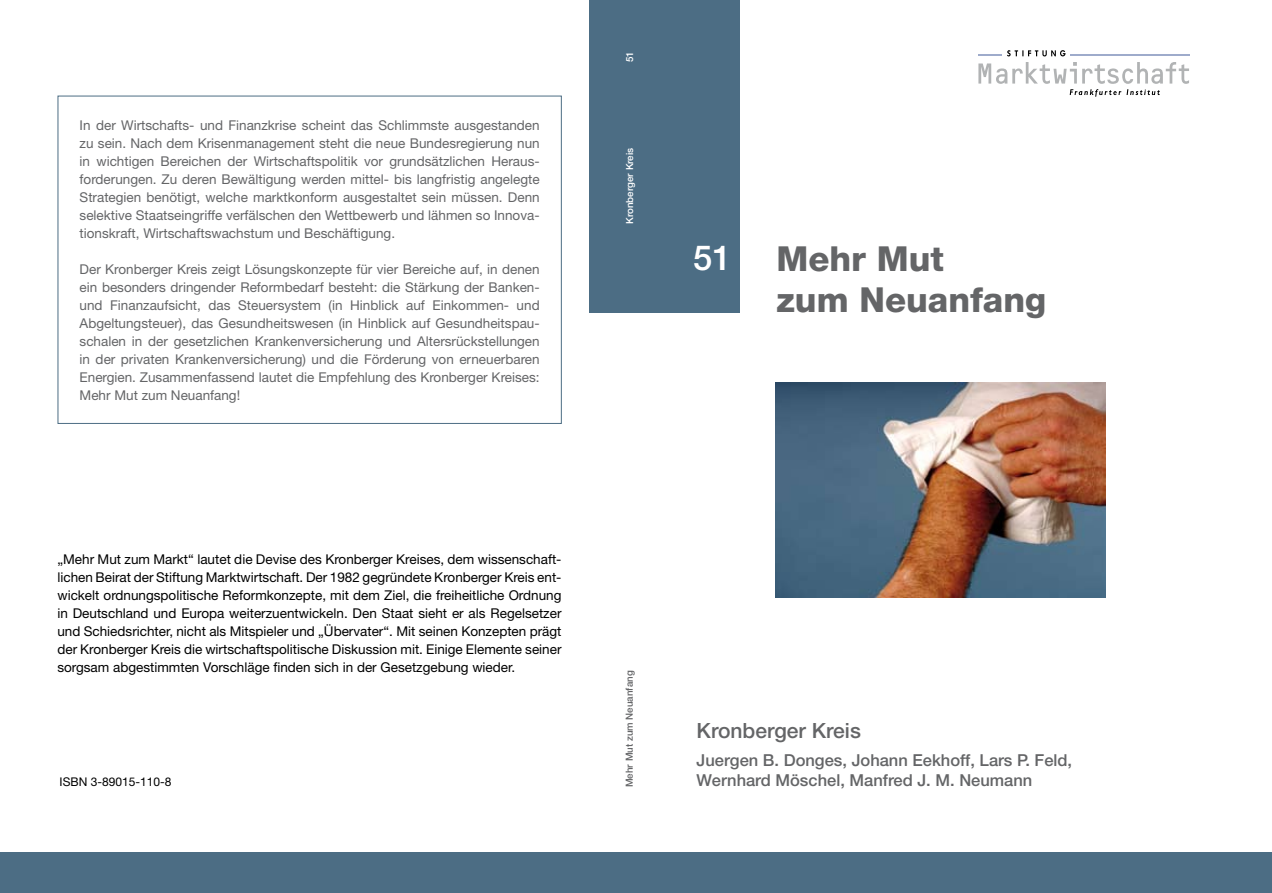
<style>
.page{position:relative;width:1272px;height:893px;background:#fff}
.page>*{position:absolute;margin:0;border:0;box-sizing:border-box;transform-origin:0 0}
.t1{font:800 34.5px/41.4px "Helvetica Neue";color:#646567}
.t2{font:500 34.5px "Helvetica Neue";color:#fff}
.t3{font:500 21px "Helvetica Neue";color:#646567}
.t4{font:500 16.5px "Helvetica Neue";color:#646567}
.t5{font:13.5px/18px "Helvetica Neue";color:#646567;text-align:justify}
.t6{font:13.5px/18px "Helvetica Neue";color:#000;text-align:justify}
.t7{font:12px "Helvetica Neue";color:#000}
.t8{font:500 9.75px "Helvetica Neue";color:#646567}
.t9{font:500 9.75px "Helvetica Neue";color:#fff}
</style>
<div class="page">
<div style="left:589px;top:0;width:150px;height:313px;background:#4c6d84"></div>
<div style="left:0;top:852px;width:1271px;height:41px;background:#4c6d84"></div>
<hr style="left:978px;top:54px;width:23px;height:2px;background:#9eabcb">
<hr style="left:1069px;top:54px;width:119px;height:2px;background:#9eabcb">
<svg style="left:1007px;top:50px;width:58px;height:6px"></svg>
<svg style="left:978px;top:62px;width:210px;height:35px"></svg>
<img style="left:775px;top:382px;width:330px;height:216px">
<div style="left:58px;top:96px;width:503px;height:328px;border:1px solid #4c6d84"></div>
<p class="t5" style="left:80px;top:116px;width:461px">In der Wirtschafts- und Finanzkrise scheint das Schlimmste ausgestanden zu sein. Nach dem Krisenmanagement steht die neue Bundesregierung nun in wichtigen Bereichen der Wirtschaftspolitik vor grundsätzlichen Heraus&shy;forderungen. Zu deren Bewältigung werden mittel- bis langfristig angelegte Strategien benötigt, welche marktkonform ausgestaltet sein müssen. Denn selektive Staatseingriffe verfälschen den Wettbewerb und lähmen so Innova&shy;tionskraft, Wirtschaftswachstum und Beschäftigung.</p>
<p class="t5" style="left:80px;top:260px;width:461px">Der Kronberger Kreis zeigt Lösungskonzepte für vier Bereiche auf, in denen ein besonders dringender Reformbedarf besteht: die Stärkung der Banken&shy;und Finanzaufsicht, das Steuersystem (in Hinblick auf Einkommen- und Abgeltungsteuer), das Gesundheitswesen (in Hinblick auf Gesundheitspau&shy;schalen in der gesetzlichen Krankenversicherung und Altersrückstellungen in der privaten Krankenversicherung) und die Förderung von erneuerbaren Energien. Zusammenfassend lautet die Empfehlung des Kronberger Kreises:<br>Mehr Mut zum Neuanfang!</p>
<p class="t9" style="left:624px;top:62px;width:12px;rotate:-90deg">51</p>
<p class="t9" style="left:624px;top:224px;width:78px;rotate:-90deg">Kronberger Kreis</p>
<p class="t2" style="left:693px;top:237px;width:40px">51</p>
<p class="t1" style="left:776px;top:238px;width:271px">Mehr Mut<br>zum Neuanfang</p>
<p class="t6" style="left:57px;top:550px;width:505px">„Mehr Mut zum Markt“ lautet die Devise des Kronberger Kreises, dem wissenschaft&shy;lichen Beirat der Stiftung Marktwirtschaft. Der 1982 gegründete Kronberger Kreis ent&shy;wickelt ordnungspolitische Reformkonzepte, mit dem Ziel, die freiheitliche Ordnung in Deutschland und Europa weiterzuentwickeln. Den Staat sieht er als Regelsetzer und Schiedsrichter, nicht als Mitspieler und „Übervater“. Mit seinen Konzepten prägt der Kronberger Kreis die wirtschaftspolitische Diskussion mit. Einige Elemente seiner sorgsam abgestimmten Vorschläge finden sich in der Gesetzgebung wieder.</p>
<p class="t8" style="left:623px;top:787px;width:118px;rotate:-90deg">Mehr Mut zum Neuanfang</p>
<p class="t3" style="left:696px;top:717px;width:166px">Kronberger Kreis</p>
<p class="t4" style="left:696px;top:750px;width:377px">Juergen B. Donges, Johann Eekhoff, Lars P. Feld,</p>
<p class="t7" style="left:60px;top:775px;width:113px">ISBN 3-89015-110-8</p>
<p class="t4" style="left:696px;top:770px;width:337px">Wernhard Möschel, Manfred J. M. Neumann</p>
</div>
